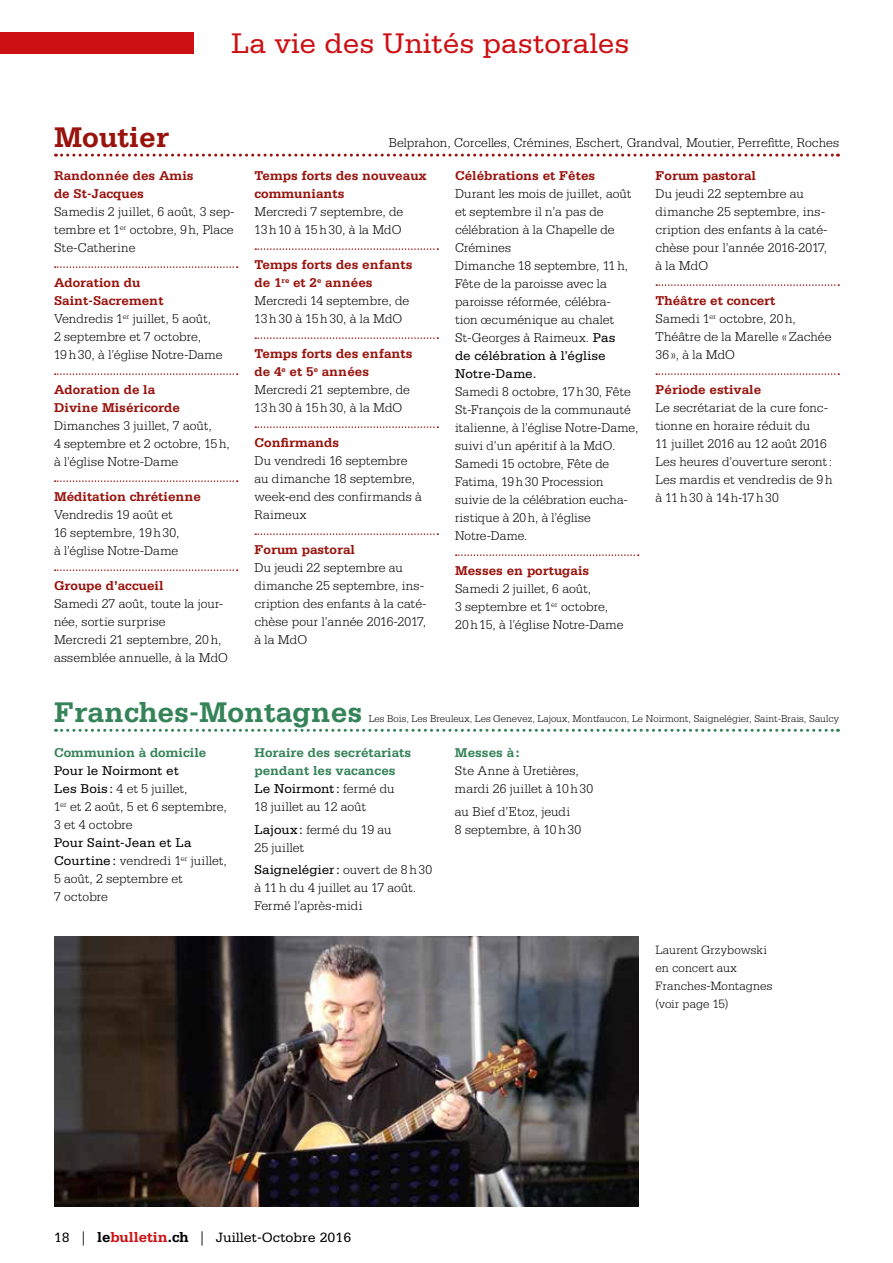
<style>
.page{position:relative;width:893px;height:1263px;background:#fff}
.page>*{position:absolute;margin:0;border:0;box-sizing:border-box;transform-origin:0 0}
.t1{font:30px "Serifa";color:#cd1013}
.t2{font:700 30px "Serifa";color:#358358}
.t3{font:700 30px "Serifa";color:#99130d}
.t4{font:14.25px "Serifa";color:#000}
.t5{font:300 13.5px/18px "Serifa";color:#000}
.t6{font:700 13.5px/18px "Serifa";color:#99130d}
.t7{font:700 13.5px/18px "Serifa";color:#358358}
.t8{font:300 12.75px/18px "Serifa";color:#000}
.t9{font:300 10.5px "Serifa";color:#000}
.s1{font-weight:700;color:#99130d}
.s2{font-weight:400}
.s3{font-weight:400;color:#000}
.s4{font-weight:300;color:#000}
.s5{font-family:"Adobe Garamond Pro"}
.s6{font-weight:700;font-size:15px}
.s7{font-weight:700;font-size:15px;color:#cd1013}
</style>
<div class="page">
<div style="left:0;top:33px;width:193px;height:21px;background:#cd1013"></div>
<svg style="left:55px;top:266px;width:183px;height:2px"></svg>
<svg style="left:55px;top:373px;width:183px;height:2px"></svg>
<svg style="left:55px;top:480px;width:183px;height:2px"></svg>
<svg style="left:55px;top:569px;width:183px;height:2px"></svg>
<svg style="left:255px;top:248px;width:183px;height:2px"></svg>
<svg style="left:255px;top:337px;width:183px;height:2px"></svg>
<svg style="left:255px;top:426px;width:183px;height:2px"></svg>
<svg style="left:255px;top:533px;width:183px;height:2px"></svg>
<svg style="left:456px;top:554px;width:183px;height:2px"></svg>
<svg style="left:656px;top:284px;width:183px;height:2px"></svg>
<svg style="left:656px;top:373px;width:183px;height:2px"></svg>
<svg style="left:56px;top:154px;width:782px;height:3px"></svg>
<svg style="left:56px;top:729px;width:782px;height:3px"></svg>
<img style="left:54px;top:936px;width:584px;height:270px">
<h1 class="t1" style="left:231px;top:27px;width:400px">La vie des Unités pastorales</h1>
<h1 class="t3" style="left:54px;top:120px;width:116px">Moutier</h1>
<p class="t5" style="left:389px;top:134px;width:451px">Belprahon, Corcelles, Crémines, Eschert, Grandval, Moutier, Perrefitte, Roches</p>
<p class="t6" style="left:54px;top:166px;width:141px">Randonnée des Amis de St-Jacques</p>
<p class="t5" style="left:54px;top:202px;width:182px;text-align:justify">Samedis 2 juillet, 6 août, 3 sep&shy;tembre et 1<sup>er</sup> octobre, 9h, Place Ste-Catherine</p>
<p class="t5" style="left:54px;top:273px;width:170px"><span class="s1">Adoration du<br>Saint-Sacrement<br></span>Vendredis 1<sup>er</sup> juillet, 5 août,<br>2 septembre et 7 octobre,<br>19h30, à l’église Notre-Dame</p>
<p class="t6" style="left:54px;top:380px;width:128px">Adoration de la<br>Divine Miséricorde</p>
<p class="t5" style="left:54px;top:416px;width:177px">Dimanches 3 juillet, 7 août,<br>4 septembre et 2 octobre, 15h, à l’église Notre-Dame</p>
<p class="t6" style="left:54px;top:487px;width:149px">Méditation chrétienne</p>
<p class="t5" style="left:54px;top:505px;width:127px">Vendredis 19 août et<br>16 -septembre, 19h30, à l’église Notre-Dame</p>
<p class="t6" style="left:54px;top:576px;width:111px">Groupe d’accueil</p>
<p class="t5" style="left:54px;top:594px;width:175px">Samedi 27 août, toute la jour&shy;née, sortie surprise<br>Mercredi 21 septembre, 20h, assemblée annuelle, à la MdO</p>
<p class="t6" style="left:254px;top:166px;width:174px">Temps forts des nouveaux communiants</p>
<p class="t5" style="left:254px;top:202px;width:150px">Mercredi 7 septembre, de<br>13h10 à 15h30, à la MdO</p>
<p class="t5" style="left:254px;top:255px;width:160px"><span class="s1">Temps forts des enfants de 1</span><sup>re</sup> <span class="s1">et 2</span><sup>e</sup> <span class="s1">années<br></span>Mercredi 14 septembre, de<br>13h30 à 15h30, à la MdO</p>
<p class="t5" style="left:254px;top:344px;width:160px"><span class="s1">Temps forts des enfants de 4</span><sup>e</sup> <span class="s1">et 5</span><sup>e</sup> <span class="s1">années<br></span>Mercredi 21 septembre, de<br>13h30 à 15h30, à la MdO</p>
<p class="t6" style="left:254px;top:433px;width:86px">Confirmands</p>
<p class="t5" style="left:254px;top:451px;width:169px">Du vendredi 16 septembre au dimanche 18 septembre, week-end des confirmands à<br>Raimeux</p>
<p class="t6" style="left:254px;top:540px;width:102px">Forum pastoral</p>
<p class="t5" style="left:254px;top:558px;width:174px">Du jeudi 22 septembre au dimanche 25 septembre, ins&shy;cription des enfants à la caté&shy;chèse pour l’année 2016-2017, à la MdO</p>
<p class="t6" style="left:455px;top:166px;width:142px">Célébrations et Fêtes</p>
<p class="t5" style="left:455px;top:184px;width:178px">Durant les mois de juillet, août et septembre il n’a pas de célébration à la Chapelle de<br>Crémines<br>Dimanche 18 septembre, 11h,<br>Fête de la paroisse avec la paroisse réformée, célébra&shy;tion œcuménique au chalet<br>St-Georges à Raimeux. <span class="s2">Pas de célébration à l’église<br>Notre-Dame.</span></p>
<p class="t5" style="left:455px;top:382px;width:185px">Samedi 8 octobre, 17h30, Fête<br>St-François de la communauté italienne, à l’église Notre-Dame, suivi d’un apéritif à la MdO.<br>Samedi 15 octobre, Fête de<br>Fatima, 19h30 Procession suivie de la célébration eucha&shy;ristique à 20h, à l’église<br>Notre-Dame.</p>
<p class="t6" style="left:455px;top:561px;width:136px">Messes en portugais</p>
<p class="t5" style="left:455px;top:579px;width:170px">Samedi 2 juillet, 6 août,<br>3 septembre et 1<sup>er</sup> octobre,<br>20h15, à l’église Notre-Dame</p>
<p class="t6" style="left:655px;top:166px;width:102px">Forum pastoral</p>
<p class="t5" style="left:655px;top:184px;width:174px">Du jeudi 22 septembre au dimanche 25 septembre, ins&shy;cription des enfants à la caté&shy;chèse pour l’année 2016-2017, à la MdO</p>
<p class="t5" style="left:655px;top:291px;width:177px"><span class="s1">Théâtre et concert<br></span>Samedi 1<sup>er</sup> octobre, 20h,<br>Théâtre de la Marelle «Zachée<br>36», à la MdO</p>
<p class="t6" style="left:655px;top:380px;width:107px">Période estivale</p>
<p class="t5" style="left:655px;top:398px;width:179px">Le secrétariat de la cure fonc&shy;tionne en horaire réduit du<br>11 juillet 2016 au 12 août 2016<br>Les heures d’ouverture seront:<br>Les mardis et vendredis de 9h à 11h30 à 14h-17h30</p>
<h1 class="t2" style="left:54px;top:695px;width:310px">Franches-Montagnes</h1>
<p class="t9" style="left:369px;top:713px;width:472px">Les Bois, Les Breuleux, Les Genevez, Lajoux, Montfaucon, Le Noirmont, Saignelégier, Saint-Brais, Saulcy</p>
<p class="t7" style="left:54px;top:744px;width:154px">Communion à domicile</p>
<p class="t5" style="left:54px;top:762px;width:174px"><span class="s2">Pour le Noirmont et<br>Les Bois :</span> 4 et 5 juillet,<br>1<sup>er</sup> et 2 août, 5 et 6 septembre,<br>3 et 4 octobre</p>
<p class="t5" style="left:54px;top:834px;width:174px"><span class="s2">Pour Saint-Jean et La<br>Courtine:</span> vendredi 1<sup>er</sup> juillet,<br>5 août, 2 septembre et<br>7 octobre</p>
<p class="t7" style="left:254px;top:744px;width:158px">Horaire des secrétariats pendant les vacances<br><span class="s3">Le Noirmont:</span> <span class="s4">fermé du<br>18 juillet au 12 août</span></p>
<p class="t5" style="left:254px;top:820px;width:139px"><span class="s2">Lajoux:</span> fermé du 19 au<br>25 juillet</p>
<p class="t5" style="left:254px;top:860px;width:179px"><span class="s2">Saignelégier:</span> ouvert de 8h30 à 11h du 4 juillet au 17 août.<br>Fermé l’après-midi</p>
<p class="t7" style="left:455px;top:744px;width:66px">Messes à:</p>
<p class="t5" style="left:455px;top:762px;width:140px">Ste Anne à Uretières, mardi 26 juillet à 10h30</p>
<p class="t5" style="left:455px;top:802px;width:128px">au Bief d’Etoz, jeudi<br>8 septembre, à 10h30</p>
<p class="t8" style="left:655px;top:941px;width:118px">Laurent Grzybowski en concert aux<br>Franches-Montagnes (voir page 15)</p>
<p class="t4" style="left:54px;top:1230px;width:299px">18 <span class="s5">|</span> <span class="s6">le</span><span class="s7">bulletin</span><span class="s6">.ch</span> <span class="s5">|</span> Juillet-Octobre 2016</p>
</div>
